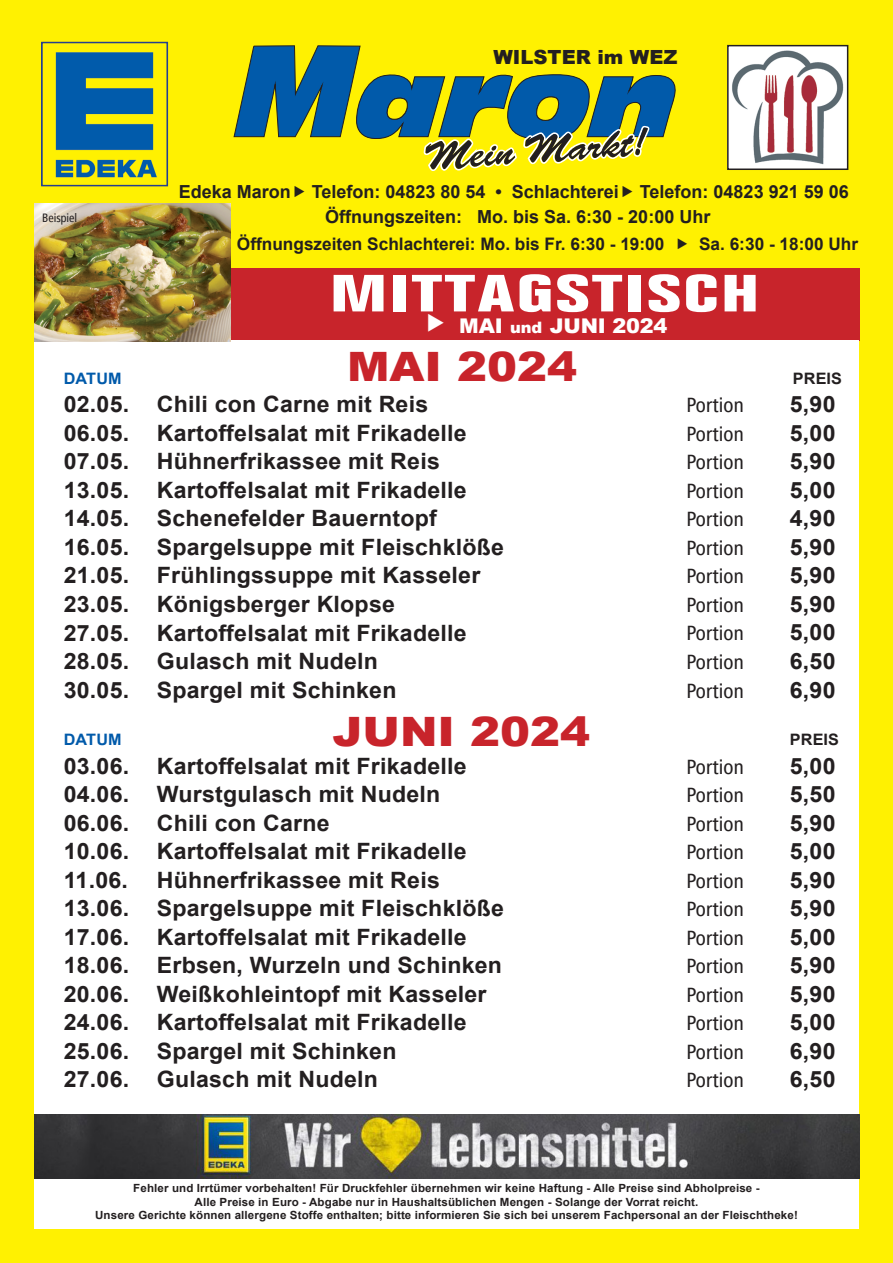
<style>
.page{position:relative;width:893px;height:1263px;background:#fff101}
.page>*{position:absolute;margin:0;border:0;box-sizing:border-box;transform-origin:0 0}
.t1{font:700 condensed 51.15px "Folio";letter-spacing:.03em;color:#fff;scale:1.61 1}
.t2{font:900 40.5px "Arial";color:#c8242b;scale:1.11 1}
.t3{font:700 22.5px "Arial";letter-spacing:.01em;color:#231f20}
.t4{font:condensed 20.25px "Frutiger LT Pro";letter-spacing:.01em;color:#231f20}
.t5{font:900 20.25px "Arial";letter-spacing:-.01em;color:#fff}
.t6{font:900 19.5px "Arial";color:#231f20}
.t7{font:700 18px "Arial";color:#231f20}
.t8{font:700 17.25px "Arial";color:#231f20}
.t9{font:700 15.75px "Arial";letter-spacing:.01em;color:#015aaa}
.t10{font:700 15.75px "Arial";letter-spacing:.01em;color:#231f20}
.t11{font:condensed 12px "Frutiger LT Pro";color:#231f20}
.t12{font:700 11.25px/13.5px "Arial";letter-spacing:.01em;color:#231f20;text-align:center}
.s1{font-size:15.75px}
</style>
<div class="page">
<div style="left:64px;top:268px;width:795px;height:72px;background:#c8242b"></div>
<img style="left:730px;top:48px;width:115px;height:119px">
<div style="left:727px;top:45px;width:121px;height:125px;border:2px solid #231f20"></div>
<svg style="left:233px;top:45px;width:442px;height:126px"></svg>
<img style="left:55px;top:52px;width:102px;height:126px">
<div style="left:41px;top:42px;width:127px;height:144px;border:2px solid #253f8e"></div>
<div style="left:34px;top:340px;width:825px;height:889px;background:#fff"></div>
<img style="left:34px;top:1114px;width:825px;height:64px">
<img style="left:34px;top:204px;width:196px;height:137px">
<p class="t6" style="left:493px;top:43px;width:186px">WILSTER im WEZ</p>
<p class="t11" style="left:42px;top:211px;width:37px">Beispiel</p>
<p class="t9" style="left:64px;top:368px;width:59px">DATUM</p>
<p class="t7" style="left:179px;top:180px;width:671px">Edeka Maron Telefon: 04823 80 54 • Schlachterei Telefon: 04823 921 59 06</p>
<p class="t7" style="left:325px;top:204px;width:387px">Öffnungszeiten: Mo. bis Sa. 6:30 - 20:00 Uhr</p>
<p class="t8" style="left:237px;top:232px;width:429px">Öffnungszeiten Schlachterei: Mo. bis Fr. 6:30 - 19:00</p>
<p class="t8" style="left:699px;top:232px;width:161px">Sa. 6:30 - 18:00 Uhr</p>
<h1 class="t1" style="left:330px;top:265px;width:268px">MITTAGSTISCH</h1>
<p class="t5" style="left:459px;top:311px;width:210px">MAI <span class="s1">und</span> JUNI 2024</p>
<h2 class="t2" style="left:347px;top:338px;width:209px">MAI 2024</h2>
<p class="t10" style="left:793px;top:368px;width:51px">PREIS</p>
<p class="t3" style="left:64px;top:390px;width:366px">02.05. Chili con Carne mit Reis</p>
<p class="t4" style="left:686px;top:394px;width:59px">Portion</p>
<p class="t3" style="left:790px;top:390px;width:47px">5,90</p>
<p class="t3" style="left:64px;top:418px;width:404px">06.05. Kartoffelsalat mit Frikadelle</p>
<p class="t4" style="left:686px;top:422px;width:59px">Portion</p>
<p class="t3" style="left:790px;top:418px;width:47px">5,00</p>
<p class="t3" style="left:64px;top:447px;width:378px">07.05. Hühnerfrikassee mit Reis</p>
<p class="t4" style="left:686px;top:451px;width:59px">Portion</p>
<p class="t3" style="left:790px;top:447px;width:47px">5,90</p>
<p class="t3" style="left:64px;top:475px;width:404px">13.05. Kartoffelsalat mit Frikadelle</p>
<p class="t4" style="left:686px;top:479px;width:59px">Portion</p>
<p class="t3" style="left:790px;top:475px;width:47px">5,00</p>
<p class="t3" style="left:64px;top:504px;width:375px">14.05. Schenefelder Bauerntopf</p>
<p class="t4" style="left:686px;top:508px;width:59px">Portion</p>
<p class="t3" style="left:790px;top:504px;width:47px">4,90</p>
<p class="t3" style="left:64px;top:532px;width:442px">16.05. Spargelsuppe mit Fleischklöße</p>
<p class="t4" style="left:686px;top:536px;width:59px">Portion</p>
<p class="t3" style="left:790px;top:532px;width:47px">5,90</p>
<p class="t3" style="left:64px;top:561px;width:418px">21.05. Frühlingssuppe mit Kasseler</p>
<p class="t4" style="left:686px;top:565px;width:59px">Portion</p>
<p class="t3" style="left:790px;top:561px;width:47px">5,90</p>
<p class="t3" style="left:64px;top:589px;width:333px">23.05. Königsberger Klopse</p>
<p class="t4" style="left:686px;top:593px;width:59px">Portion</p>
<p class="t3" style="left:790px;top:589px;width:47px">5,90</p>
<p class="t3" style="left:64px;top:618px;width:404px">27.05. Kartoffelsalat mit Frikadelle</p>
<p class="t4" style="left:686px;top:622px;width:59px">Portion</p>
<p class="t3" style="left:790px;top:618px;width:47px">5,00</p>
<p class="t3" style="left:64px;top:646px;width:316px">28.05. Gulasch mit Nudeln</p>
<p class="t4" style="left:686px;top:650px;width:59px">Portion</p>
<p class="t3" style="left:790px;top:646px;width:47px">6,50</p>
<p class="t3" style="left:64px;top:675px;width:334px">30.05. Spargel mit Schinken</p>
<p class="t4" style="left:686px;top:679px;width:59px">Portion</p>
<p class="t3" style="left:790px;top:675px;width:47px">6,90</p>
<p class="t9" style="left:64px;top:729px;width:59px">DATUM</p>
<h2 class="t2" style="left:333px;top:702px;width:234px">JUNI 2024</h2>
<p class="t10" style="left:790px;top:729px;width:51px">PREIS</p>
<p class="t3" style="left:64px;top:751px;width:404px">03.06. Kartoffelsalat mit Frikadelle</p>
<p class="t4" style="left:686px;top:755px;width:59px">Portion</p>
<p class="t3" style="left:790px;top:751px;width:47px">5,00</p>
<p class="t3" style="left:64px;top:780px;width:378px">04.06. Wurstgulasch mit Nudeln</p>
<p class="t4" style="left:686px;top:784px;width:59px">Portion</p>
<p class="t3" style="left:790px;top:780px;width:47px">5,50</p>
<p class="t3" style="left:64px;top:808px;width:267px">06.06. Chili con Carne</p>
<p class="t4" style="left:686px;top:812px;width:59px">Portion</p>
<p class="t3" style="left:790px;top:808px;width:47px">5,90</p>
<p class="t3" style="left:64px;top:837px;width:404px">10.06. Kartoffelsalat mit Frikadelle</p>
<p class="t4" style="left:686px;top:841px;width:59px">Portion</p>
<p class="t3" style="left:790px;top:837px;width:47px">5,00</p>
<p class="t3" style="left:64px;top:865px;width:66px">11.06.</p>
<p class="t3" style="left:157px;top:865px;width:285px">Hühnerfrikassee mit Reis</p>
<p class="t4" style="left:686px;top:869px;width:59px">Portion</p>
<p class="t3" style="left:790px;top:865px;width:47px">5,90</p>
<p class="t3" style="left:64px;top:894px;width:442px">13.06. Spargelsuppe mit Fleischklöße</p>
<p class="t4" style="left:686px;top:898px;width:59px">Portion</p>
<p class="t3" style="left:790px;top:894px;width:47px">5,90</p>
<p class="t3" style="left:64px;top:922px;width:404px">17.06. Kartoffelsalat mit Frikadelle</p>
<p class="t4" style="left:686px;top:926px;width:59px">Portion</p>
<p class="t3" style="left:790px;top:922px;width:47px">5,00</p>
<p class="t3" style="left:64px;top:951px;width:440px">18.06. Erbsen, Wurzeln und Schinken</p>
<p class="t4" style="left:686px;top:955px;width:59px">Portion</p>
<p class="t3" style="left:790px;top:951px;width:47px">5,90</p>
<p class="t3" style="left:64px;top:979px;width:424px">20.06. Weißkohleintopf mit Kasseler</p>
<p class="t4" style="left:686px;top:983px;width:59px">Portion</p>
<p class="t3" style="left:790px;top:979px;width:47px">5,90</p>
<p class="t3" style="left:64px;top:1008px;width:404px">24.06. Kartoffelsalat mit Frikadelle</p>
<p class="t4" style="left:686px;top:1012px;width:59px">Portion</p>
<p class="t3" style="left:790px;top:1008px;width:47px">5,00</p>
<p class="t3" style="left:64px;top:1036px;width:334px">25.06. Spargel mit Schinken</p>
<p class="t4" style="left:686px;top:1040px;width:59px">Portion</p>
<p class="t3" style="left:790px;top:1036px;width:47px">6,90</p>
<p class="t3" style="left:64px;top:1065px;width:316px">27.06. Gulasch mit Nudeln</p>
<p class="t4" style="left:686px;top:1069px;width:59px">Portion</p>
<p class="t3" style="left:790px;top:1065px;width:47px">6,50</p>
<p class="t12" style="left:95px;top:1182px;width:704px">Fehler und Irrtümer vorbehalten! Für Druckfehler übernehmen wir keine Haftung - Alle Preise sind Abholpreise -<br>Alle Preise in Euro - Abgabe nur in Haushaltsüblichen Mengen - Solange der Vorrat reicht.<br>Unsere Gerichte können allergene Stoffe enthalten; bitte informieren Sie sich bei unserem Fachpersonal an der Fleischtheke!</p>
</div>
